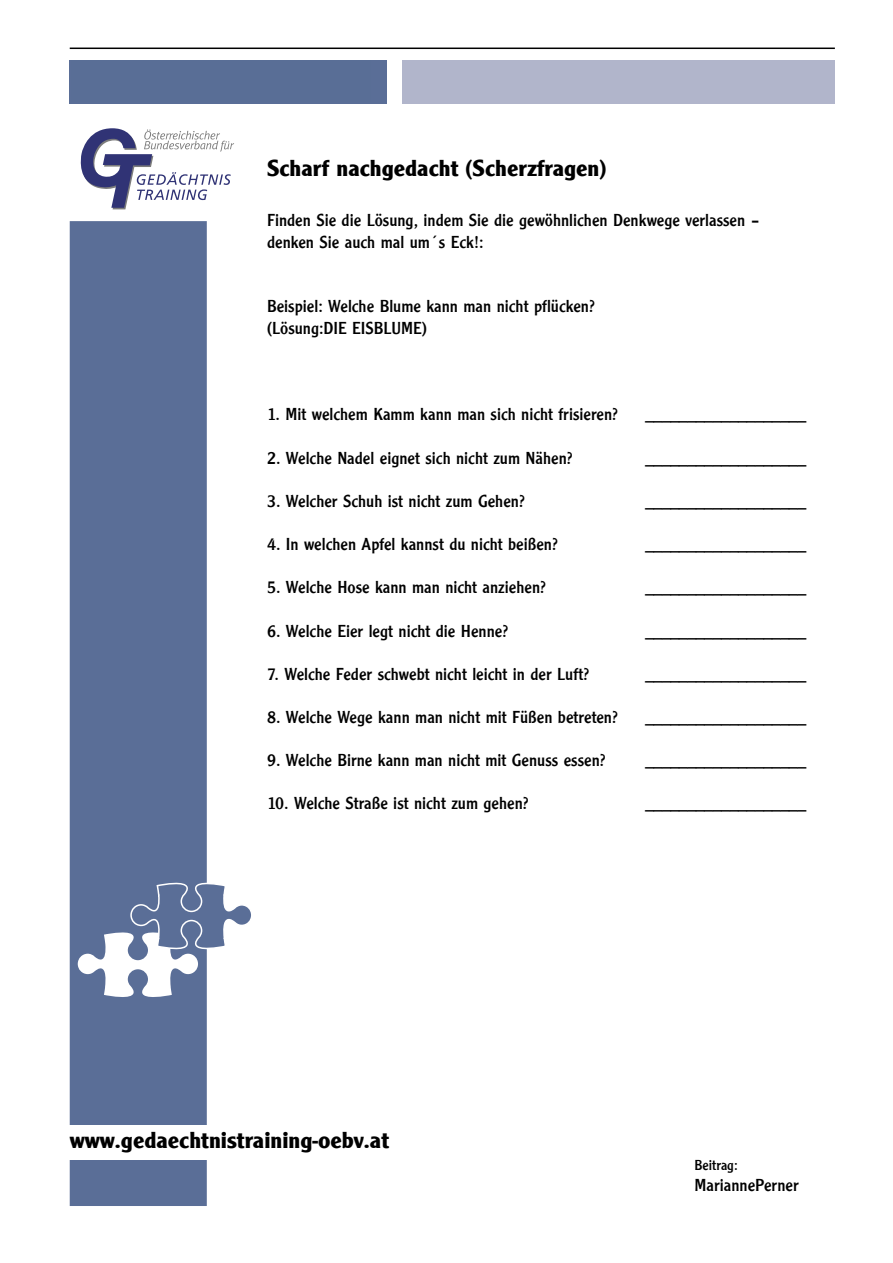
<style>
.page{position:relative;width:893px;height:1263px;background:#fff}
.page>*{position:absolute;margin:0;border:0;box-sizing:border-box;transform-origin:0 0}
.t1{font:700 24px "Clearface Got T";color:#000}
.t2{font:18px "Clearface Got T";color:#000}
.t3{font:15px "Clearface Got T";color:#000}
</style>
<div class="page">
<div style="left:70px;top:221px;width:137px;height:985px;background:#5a6e97"></div>
<svg style="left:130px;top:849px;width:121px;height:117px"></svg>
<div style="left:70px;top:1125px;width:209px;height:35px;background:#fff"></div>
<svg style="left:80px;top:128px;width:154px;height:81px"></svg>
<div style="left:70px;top:60px;width:317px;height:44px;background:#5a6e97"></div>
<div style="left:402px;top:60px;width:433px;height:44px;background:#b1b5cb"></div>
<hr style="left:70px;top:48px;width:765px;height:1px;background:#000">
<p class="t1" style="left:267px;top:154px;width:341px">Scharf nachgedacht (Scherzfragen)</p>
<p class="t2" style="left:267px;top:210px;width:494px">Finden Sie die Lösung, indem Sie die gewöhnlichen Denkwege verlassen –</p>
<p class="t2" style="left:267px;top:231px;width:218px">denken Sie auch mal um´s Eck!:</p>
<p class="t2" style="left:267px;top:296px;width:329px">Beispiel: Welche Blume kann man nicht pflücken?</p>
<p class="t2" style="left:267px;top:318px;width:161px">(Lösung:DIE EISBLUME)</p>
<p class="t2" style="left:267px;top:404px;width:353px">1. Mit welchem Kamm kann man sich nicht frisieren?</p>
<p class="t2" style="left:267px;top:447px;width:307px">2. Welche Nadel eignet sich nicht zum Nähen?</p>
<p class="t2" style="left:267px;top:491px;width:259px">3. Welcher Schuh ist nicht zum Gehen?</p>
<p class="t2" style="left:267px;top:534px;width:292px">4. In welchen Apfel kannst du nicht beißen?</p>
<p class="t2" style="left:267px;top:577px;width:280px">5. Welche Hose kann man nicht anziehen?</p>
<p class="t2" style="left:267px;top:620px;width:243px">6. Welche Eier legt nicht die Henne?</p>
<p class="t2" style="left:267px;top:663px;width:324px">7. Welche Feder schwebt nicht leicht in der Luft?</p>
<p class="t2" style="left:267px;top:707px;width:352px">8. Welche Wege kann man nicht mit Füßen betreten?</p>
<p class="t2" style="left:267px;top:750px;width:340px">9. Welche Birne kann man nicht mit Genuss essen?</p>
<p class="t2" style="left:267px;top:793px;width:263px">10. Welche Straße ist nicht zum gehen?</p>
<p class="t2" style="left:645px;top:404px;width:163px">___________________</p>
<p class="t2" style="left:645px;top:447px;width:163px">___________________</p>
<p class="t2" style="left:645px;top:491px;width:163px">___________________</p>
<p class="t2" style="left:645px;top:534px;width:163px">___________________</p>
<p class="t2" style="left:645px;top:577px;width:163px">___________________</p>
<p class="t2" style="left:645px;top:620px;width:163px">___________________</p>
<p class="t2" style="left:645px;top:663px;width:163px">___________________</p>
<p class="t2" style="left:645px;top:707px;width:163px">___________________</p>
<p class="t2" style="left:645px;top:750px;width:163px">___________________</p>
<p class="t2" style="left:645px;top:793px;width:163px">___________________</p>
<p class="t1" style="left:70px;top:1126px;width:321px">www.gedaechtnistraining-oebv.at</p>
<p class="t3" style="left:694px;top:1156px;width:45px">Beitrag:</p>
<p class="t2" style="left:694px;top:1175px;width:106px">MariannePerner</p>
</div>
